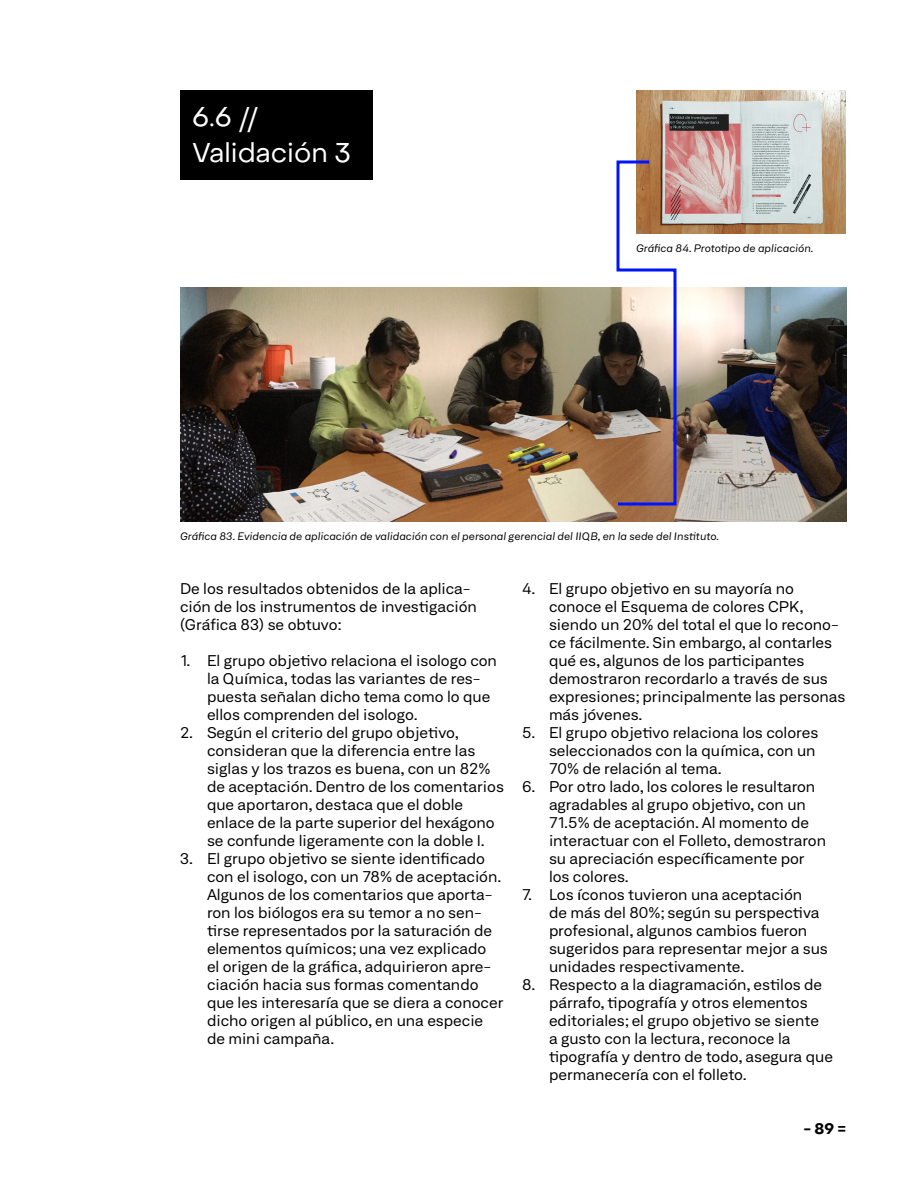
<style>
.page{position:relative;width:918px;height:1188px;background:#fff}
.page>*{position:absolute;margin:0;border:0;box-sizing:border-box;transform-origin:0 0}
.t1{font:27px/36px "Object Sans";color:#fff}
.t2{font:expanded 15px/18px "Neufile Grotesk";color:#000}
.t3{font:700 15px "Object Sans";color:#000}
.t4{font:italic expanded 10.5px "Neufile Grotesk";color:#000}
</style>
<div class="page">
<img style="left:180px;top:288px;width:666px;height:234px">
<img style="left:636px;top:90px;width:210px;height:144px">
<div style="left:180px;top:90px;width:192px;height:90px;background:#000"></div>
<svg style="left:615px;top:159px;width:63px;height:348px"></svg>
<h1 class="t1" style="left:192px;top:99px;width:160px">6.6 //<br>Validación 3</h1>
<p class="t4" style="left:636px;top:242px;width:179px">Gráfica 84. Prototipo de aplicación.</p>
<p class="t4" style="left:180px;top:530px;width:541px">Gráfica 83. Evidencia de aplicación de validación con el personal gerencial del IIQB, en la sede del Instituto.</p>
<p class="t2" style="left:180px;top:579px;width:299px">De los resultados obtenidos de la aplica&shy;ción de los instrumentos de investigación (Gráfica 83) se obtuvo:</p>
<p class="t2" style="left:207px;top:651px;width:292px;text-indent:-27px">1. El grupo objetivo relaciona el isologo con la Química, todas las variantes de res&shy;puesta señalan dicho tema como lo que ellos comprenden del isologo.</p>
<p class="t2" style="left:207px;top:723px;width:298px;text-indent:-27px">2. Según el criterio del grupo objetivo, consideran que la diferencia entre las siglas y los trazos es buena, con un 82% de aceptación. Dentro de los comentarios que aportaron, destaca que el doble enlace de la parte superior del hexágono se confunde ligeramente con la doble I.</p>
<p class="t2" style="left:207px;top:849px;width:298px;text-indent:-27px">3. El grupo objetivo se siente identificado con el isologo, con un 78% de aceptación.<br>Algunos de los comentarios que aporta&shy;ron los biólogos era su temor a no sen&shy;tirse representados por la saturación de elementos químicos; una vez explicado<br>el origen de la gráfica, adquirieron apre&shy;ciación hacia sus formas comentando que les interesaría que se diera a conocer dicho origen al público, en una especie de mini campaña.</p>
<p class="t2" style="left:549px;top:579px;width:298px;text-indent:-27px">4. El grupo objetivo en su mayoría no conoce el Esquema de colores CPK, siendo un 20% del total el que lo recono&shy;ce fácilmente. Sin embargo, al contarles qué es, algunos de los participantes demostraron recordarlo a través de sus expresiones; principalmente las personas más jóvenes.</p>
<p class="t2" style="left:549px;top:723px;width:271px;text-indent:-27px">5. El grupo objetivo relaciona los colores seleccionados con la química, con un<br>70% de relación al tema.</p>
<p class="t2" style="left:549px;top:777px;width:279px;text-indent:-27px">6. Por otro lado, los colores le resultaron agradables al grupo objetivo, con un 71.5% de aceptación. Al momento de interactuar con el Folleto, demostraron su apreciación específicamente por los colores.</p>
<p class="t2" style="left:549px;top:885px;width:280px;text-indent:-27px">7. Los íconos tuvieron una aceptación<br>de más del 80%; según su perspectiva profesional, algunos cambios fueron sugeridos para representar mejor a sus unidades respectivamente.</p>
<p class="t2" style="left:549px;top:975px;width:285px;text-indent:-27px">8. Respecto a la diagramación, estilos de párrafo, tipografía y otros elementos editoriales; el grupo objetivo se siente<br>a gusto con la lectura, reconoce la tipografía y dentro de todo, asegura que permanecería con el folleto.</p>
<p class="t3" style="left:804px;top:1120px;width:44px">- 89 =</p>
</div>
